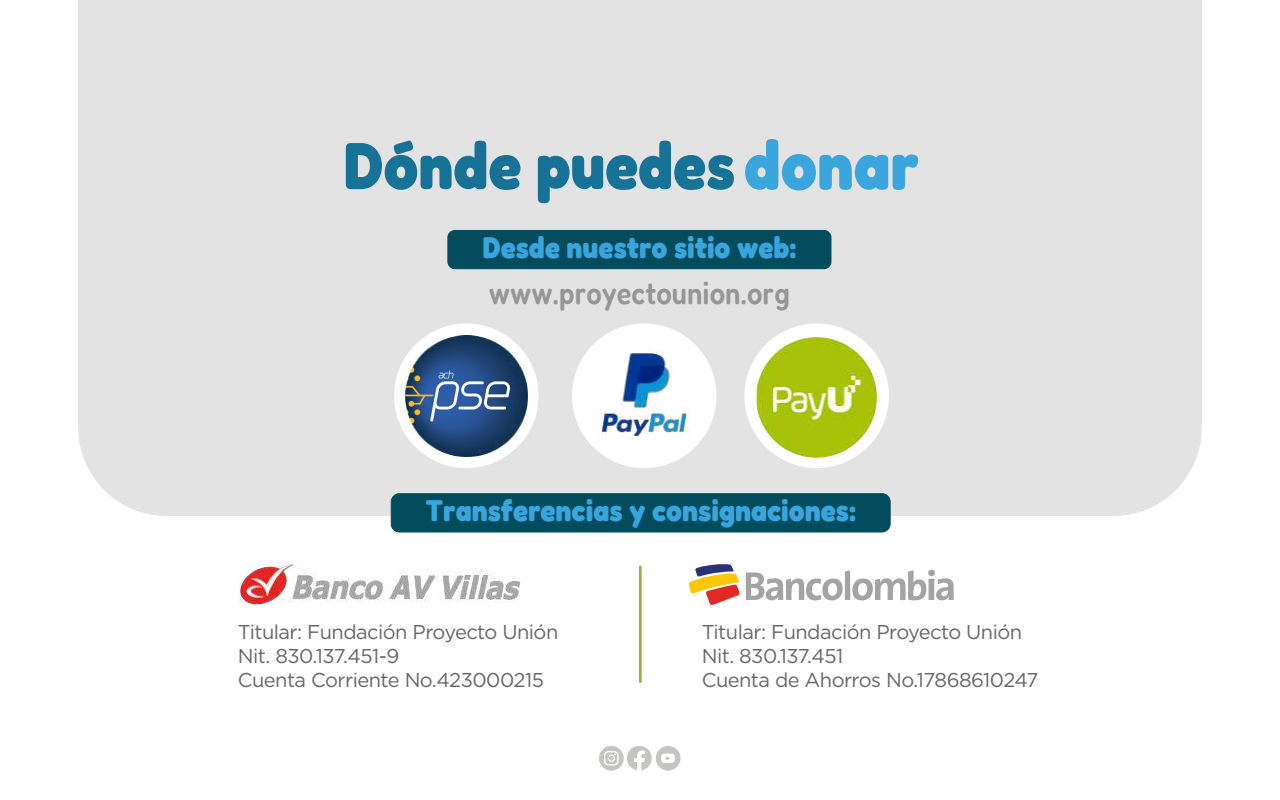
<style>
.page{position:relative;width:1280px;height:800px;background:#fff}
.page>*{position:absolute;margin:0;border:0;box-sizing:border-box;transform-origin:0 0}
.t1{font:700 semi-condensed 66px "Fredoka";color:#167297}
.t2{font:500 semi-condensed 31.5px "Fredoka";color:#969696}
.t3{font:700 semi-condensed 30.2px "Fredoka";color:#39a5dd}
.t4{font:20px/24px "Gotham";letter-spacing:-.025em;color:#666}
.s1{font-size:69px;color:#3ba6dd}
</style>
<div class="page">
<div style="left:78px;top:0;width:1124px;height:516px;background:#e3e3e3"></div>
<div style="left:448px;top:230px;width:383px;height:39px;background:#034c5e;border-radius:7px"></div>
<div style="left:448px;top:230px;width:383px;height:39px;border:1px solid #034c5e;border-radius:7px"></div>
<div style="left:391px;top:494px;width:499px;height:38px;background:#034c5e;border-radius:8px"></div>
<div style="left:391px;top:493px;width:500px;height:39px;border:1px solid #034c5e;border-radius:8px"></div>
<hr style="left:639px;top:566px;width:3px;height:117px;background:#95b43f">
<div style="left:599px;top:746px;width:25px;height:25px;background:#c4c4c3;border-radius:50%"></div>
<svg style="left:604px;top:751px;width:15px;height:14px"></svg>
<svg style="left:627px;top:746px;width:25px;height:25px"></svg>
<div style="left:656px;top:746px;width:24px;height:25px;background:#c4c4c3;border-radius:50%"></div>
<svg style="left:661px;top:754px;width:14px;height:9px"></svg>
<svg style="left:746px;top:570px;width:208px;height:31px"></svg>
<div style="left:929px;top:579px;width:5px;height:21px;background:#a3a3a3"></div>
<img style="left:238px;top:563px;width:282px;height:41px">
<div style="left:394px;top:324px;width:145px;height:144px;background:#fff;border-radius:72px"></div>
<div style="left:744px;top:324px;width:145px;height:144px;background:#fff;border-radius:72px"></div>
<div style="left:572px;top:324px;width:144px;height:144px;background:#fff;border-radius:72px"></div>
<img style="left:406px;top:335px;width:121px;height:121px">
<img style="left:757px;top:337px;width:120px;height:121px">
<img style="left:600px;top:352px;width:87px;height:87px">
<svg style="left:689px;top:564px;width:51px;height:41px"></svg>
<h1 class="t1" style="left:343px;top:123px;width:577px">Dónde puedes<span class="s1">donar</span></h1>
<h3 class="t3" style="left:482px;top:228px;width:316px">Desde nuestro sitio web:</h3>
<h2 class="t2" style="left:489px;top:274px;width:302px">www.proyectounion.org</h2>
<h3 class="t3" style="left:425px;top:491px;width:432px">Transferencias y consignaciones:</h3>
<p class="t4" style="left:238px;top:619px;width:322px">Titular: Fundación Proyecto Unión<br>Nit. 830.137.451-9<br>Cuenta Corriente No.423000215</p>
<p class="t4" style="left:702px;top:619px;width:338px">Titular: Fundación Proyecto Unión<br>Nit. 830.137.451<br>Cuenta de Ahorros No.17868610247</p>
</div>
